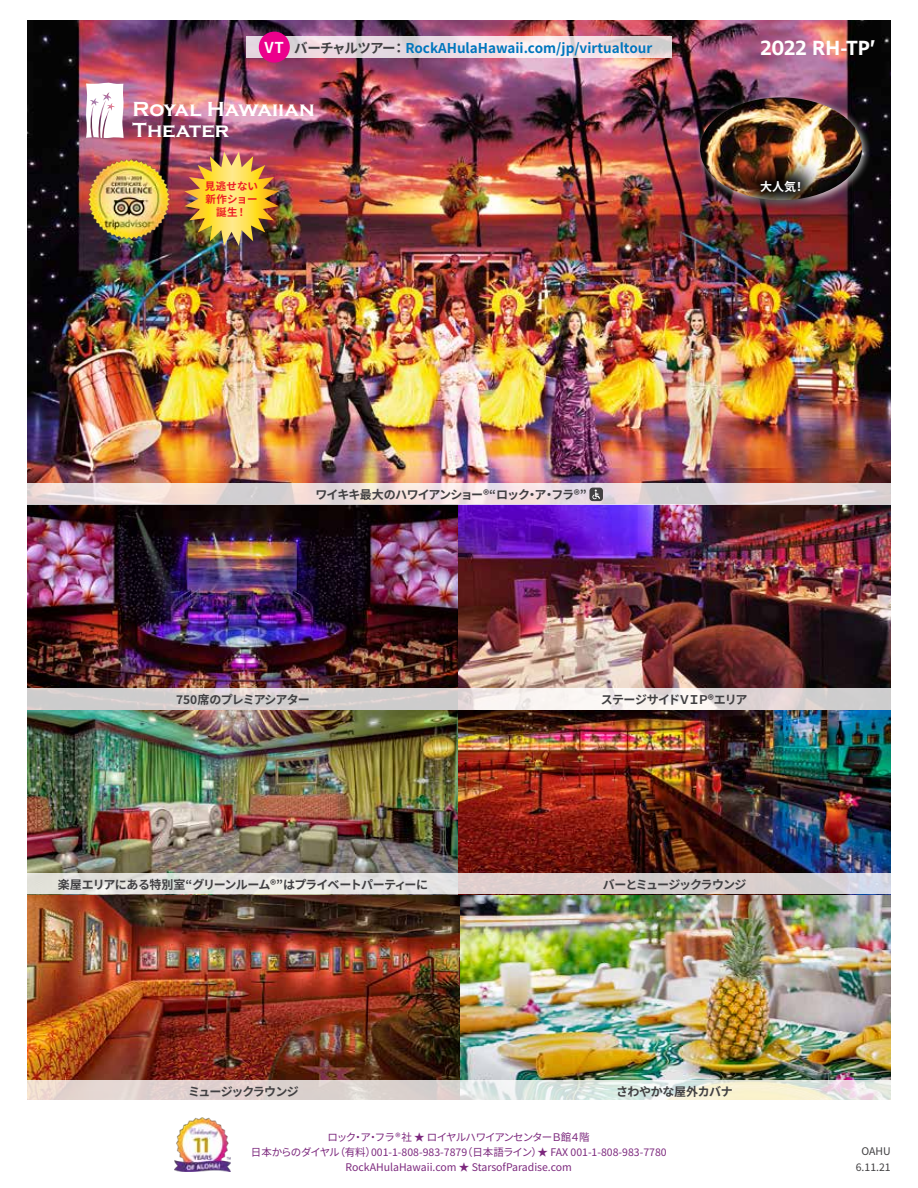
<style>
.page{position:relative;width:918px;height:1188px;background:#fff}
.page>*{position:absolute;margin:0;border:0;box-sizing:border-box;transform-origin:0 0}
.t1{font:700 21px/21px "Copperplate Gothic";letter-spacing:-.005em;color:#fff}
.t2{font:600 21px "Ingra";color:#fff}
.t3{font:700 13.5px "Source Han Sans JP";color:#0076bd}
.t4{font:700 12px "Source Han Sans JP";letter-spacing:-.065em;color:#414042}
.t5{font:700 12px "Source Han Sans JP";letter-spacing:-.085em;color:#414042}
.t6{font:700 12px "Source Han Sans JP";letter-spacing:-.09em;color:#414042}
.t7{font:700 12px "Source Han Sans JP";letter-spacing:-.025em;color:#414042}
.t8{font:700 12px "Source Han Sans JP";color:#fff}
.t9{font:10.5px/15px "Source Han Sans JP";color:#7c287d;text-align:center}
.t10{font:700 10.5px/12.6px "Source Han Sans JP";letter-spacing:.01em;color:#ed1d24;text-align:center}
.t11{font:10.5px/16.5px "Source Han Sans JP";color:#414042;text-align:center}
.s1{font-size:15px;color:#fff}
.s2{color:#414042}
</style>
<div class="page">
<img style="left:27px;top:20px;width:864px;height:1060px">
<svg style="left:27px;top:1080px;width:864px;height:20px;background:#e2ded7"></svg>
<svg style="left:27px;top:873px;width:864px;height:21px;background:#ded9d8"></svg>
<img style="left:27px;top:99px;width:864px;height:7px">
<img style="left:27px;top:22px;width:864px;height:2px">
<img style="left:27px;top:24px;width:864px;height:15px">
<img style="left:27px;top:39px;width:864px;height:60px">
<img style="left:175px;top:1118px;width:56px;height:53px">
<img style="left:89px;top:159px;width:81px;height:79px">
<svg style="left:27px;top:689px;width:864px;height:21px"></svg>
<svg style="left:27px;top:484px;width:864px;height:21px;background:#e7d9da"></svg>
<div style="left:589px;top:488px;width:14px;height:13px;background:#414042;border-radius:3px"></div>
<svg style="left:592px;top:489px;width:8px;height:10px"></svg>
<div style="left:695px;top:92px;width:176px;height:118px;background:#fff;opacity:.75"></div>
<img style="left:700px;top:97px;width:162px;height:103px">
<img style="left:735px;top:155px;width:90px;height:62px">
<img style="left:184px;top:152px;width:95px;height:94px">
<svg style="left:246px;top:37px;width:425px;height:21px;background:#ebdde2"></svg>
<div style="left:259px;top:32px;width:31px;height:31px;background:#ec008c;border-radius:50%"></div>
<img style="left:43px;top:33px;width:198px;height:105px">
<p class="t3" style="left:265px;top:40px;width:389px"><span class="s1">VT</span> <span class="s2">バーチャルツアー：</span>RockAHulaHawaii.com/jp/virtualtour</p>
<h1 class="t1" style="left:133px;top:99px;width:184px">Royal Hawaiian<br>Theater</h1>
<p class="t10" style="left:205px;top:180px;width:55px">見逃せない新作ショー誕生！</p>
<h1 class="t2" style="left:760px;top:35px;width:117px">2022 RH-TP’</h1>
<p class="t8" style="left:760px;top:180px;width:47px">大人気！</p>
<p class="t4" style="left:316px;top:488px;width:273px">ワイキキ最大のハワイアンショー®“ロック・ア・フラ®”</p>
<p class="t4" style="left:176px;top:693px;width:135px">750席のプレミアシアター</p>
<p class="t4" style="left:601px;top:693px;width:148px">ステージサイドＶＩＰ®エリア</p>
<p class="t4" style="left:58px;top:878px;width:372px">楽屋エリアにある特別室“グリーンルーム®”はプライベートパーティーに</p>
<p class="t5" style="left:603px;top:878px;width:145px">バーとミュージックラウンジ</p>
<p class="t6" style="left:188px;top:1085px;width:112px">ミュージックラウンジ</p>
<p class="t7" style="left:616px;top:1085px;width:118px">さわやかな屋外カバナ</p>
<p class="t9" style="left:251px;top:1130px;width:417px">ロック・ア・フラ®社 ★ ロイヤルハワイアンセンターＢ館４階<br>日本からのダイヤル（有料）001-1-808-983-7879（日本語ライン）★ FAX 001-1-808-983-7780<br>RockAHulaHawaii.com ★ StarsofParadise.com</p>
<p class="t11" style="left:856px;top:1143px;width:36px">OAHU<br>6.11.21</p>
</div>
